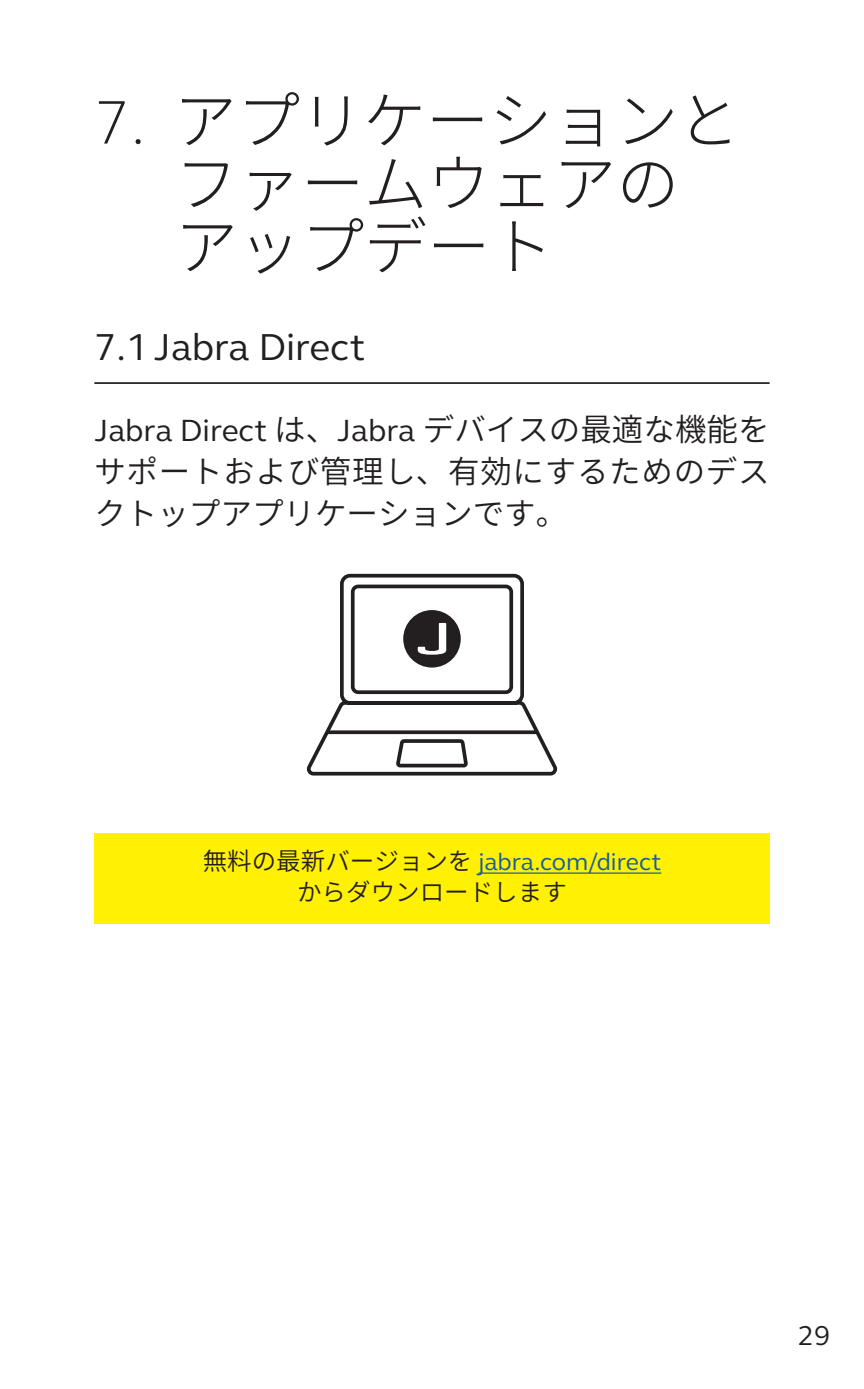
<style>
.page{position:relative;width:864px;height:1389px;background:#fff}
.page>*{position:absolute;margin:0;border:0;box-sizing:border-box;transform-origin:0 0}
.t1{font:300 63px/63px "Source Han Sans";color:#231f20}
.t2{font:38.5px "GN Elliot";color:#231f20}
.Body_text{font:31.5px/42px "Source Han Sans";letter-spacing:.02em;color:#231f20;text-align:justify}
.t3{font:28px "GN Elliot";color:#231f20}
.Table_heading{font:24.5px/31.5px "Source Han Sans";color:#231f20;text-align:center}
.s1{font-family:"GN Elliot"}
.s2{font-family:"GN Elliot";color:#175d9e}
</style>
<div class="page">
<hr style="left:94px;top:382px;width:675px;height:2px;background:#231f20">
<svg style="left:306px;top:573px;width:252px;height:203px"></svg>
<div style="left:403px;top:610px;width:57px;height:58px;background:#231f20;border-radius:50%"></div>
<svg style="left:417px;top:623px;width:29px;height:32px"></svg>
<div style="left:94px;top:833px;width:675px;height:91px;background:#fff101"></div>
<hr style="left:478px;top:872px;width:183px;height:2px;background:#175d9e">
<p class="t1" style="left:175px;top:90px;width:567px;text-indent:-80px"><span class="s1">7.</span> アプリケーションとファームウェアのアップデート</p>
<p class="t2" style="left:94px;top:321px;width:272px">7.1 Jabra Direct</p>
<p class="Body_text" style="left:94px;top:410px;width:676px"><span class="s1">Jabra Direct</span> は、<span class="s1">Jabra</span> デバイスの最適な機能をサポートおよび管理し、有効にするためのデスクトップアプリケーションです。</p>
<p class="Table_heading" style="left:203px;top:845px;width:460px">無料の最新バージョンを <span class="s2">jabra.com/direct</span>からダウンロードします</p>
<p class="t3" style="left:797px;top:1317px;width:34px">29</p>
</div>
